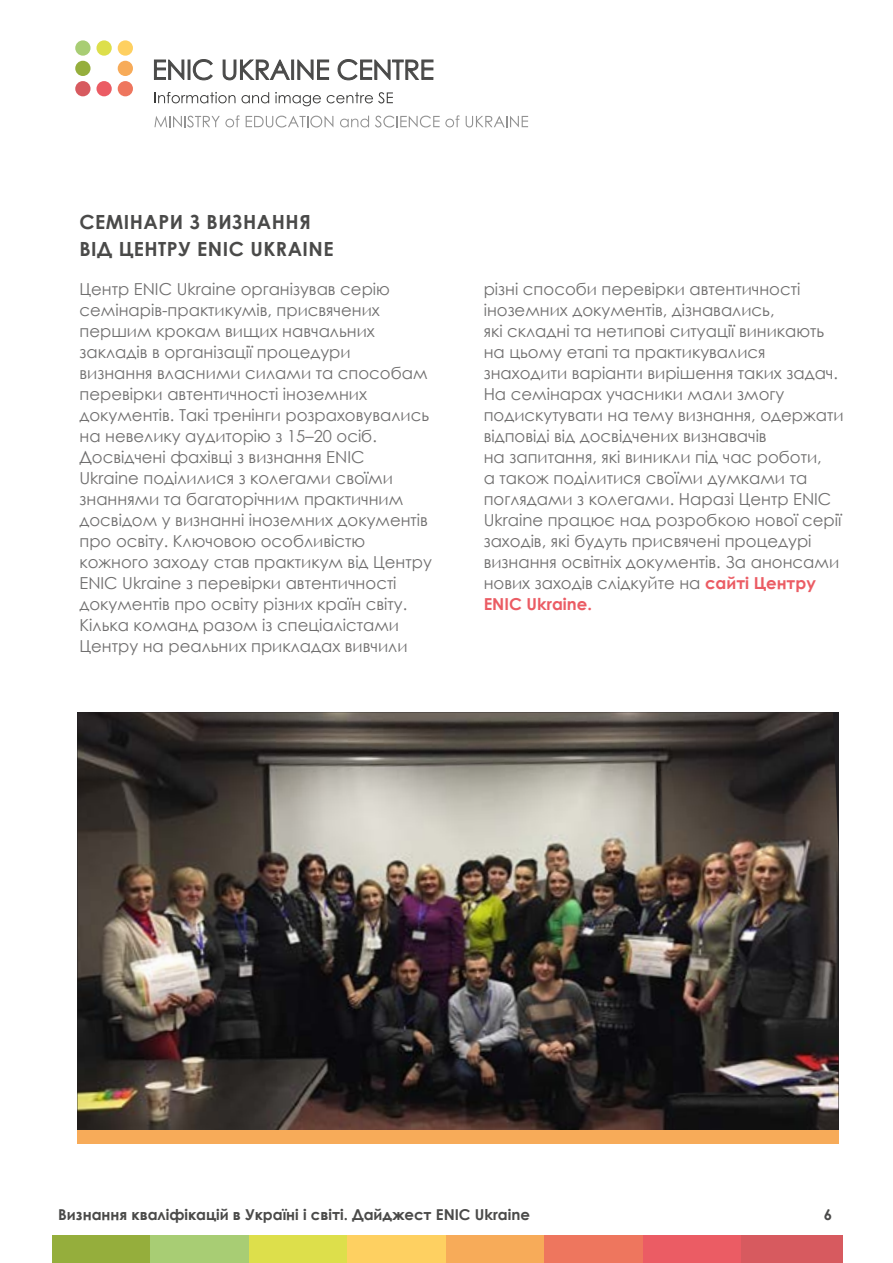
<style>
.page{position:relative;width:893px;height:1263px;background:#fff}
.page>*{position:absolute;margin:0;border:0;box-sizing:border-box;transform-origin:0 0}
.t1{font:700 19.5px/27px "Century Gothic";letter-spacing:.025em;color:#4a4a49}
.t2{font:16.5px/21px "Century Gothic";color:#706f6f}
.t3{font:700 15px "Century Gothic";color:#4a4a49}
.s1{font-weight:700;color:#eb5c64}
</style>
<div class="page">
<div style="left:75px;top:61px;width:16px;height:15px;background:#95ae3c;border-radius:50%"></div>
<div style="left:96px;top:81px;width:16px;height:15px;background:#eb5c64;border-radius:50%"></div>
<div style="left:75px;top:81px;width:16px;height:15px;background:#d75a5f;border-radius:50%"></div>
<div style="left:75px;top:40px;width:16px;height:16px;background:#a8cd74;border-radius:50%"></div>
<div style="left:118px;top:81px;width:15px;height:15px;background:#ee765e;border-radius:50%"></div>
<div style="left:118px;top:61px;width:15px;height:15px;background:#f7ab59;border-radius:50%"></div>
<div style="left:118px;top:40px;width:15px;height:16px;background:#fed061;border-radius:50%"></div>
<div style="left:96px;top:40px;width:16px;height:16px;background:#dddf4b;border-radius:50%"></div>
<svg style="left:155px;top:92px;width:80px;height:11px"></svg>
<svg style="left:241px;top:92px;width:28px;height:11px"></svg>
<svg style="left:275px;top:92px;width:46px;height:14px"></svg>
<svg style="left:327px;top:92px;width:66px;height:11px"></svg>
<svg style="left:154px;top:115px;width:86px;height:12px"></svg>
<svg style="left:246px;top:116px;width:87px;height:11px"></svg>
<svg style="left:340px;top:116px;width:29px;height:11px"></svg>
<svg style="left:375px;top:115px;width:85px;height:12px"></svg>
<svg style="left:466px;top:116px;width:62px;height:11px"></svg>
<svg style="left:154px;top:59px;width:31px;height:21px"></svg>
<hr style="left:188px;top:60px;width:2px;height:20px;background:#4a4a49">
<svg style="left:193px;top:59px;width:20px;height:22px"></svg>
<svg style="left:222px;top:59px;width:68px;height:22px"></svg>
<div style="left:291px;top:60px;width:3px;height:20px;background:#4a4a49;border:1px solid #4a4a49"></div>
<svg style="left:297px;top:59px;width:32px;height:21px"></svg>
<svg style="left:337px;top:59px;width:97px;height:22px"></svg>
<div style="left:52px;top:1235px;width:102px;height:28px;background:#95ae3c"></div>
<div style="left:150px;top:1235px;width:102px;height:28px;background:#a8cd74"></div>
<div style="left:249px;top:1235px;width:101px;height:28px;background:#dddf4b"></div>
<div style="left:347px;top:1235px;width:102px;height:28px;background:#fed061"></div>
<div style="left:446px;top:1235px;width:101px;height:28px;background:#f7ab59"></div>
<div style="left:544px;top:1235px;width:102px;height:28px;background:#ee765e"></div>
<div style="left:643px;top:1235px;width:101px;height:28px;background:#eb5c64"></div>
<div style="left:741px;top:1235px;width:102px;height:28px;background:#d75a5f"></div>
<img style="left:77px;top:712px;width:761px;height:419px">
<div style="left:77px;top:1131px;width:761px;height:13px;background:#f7ab59"></div>
<p class="t1" style="left:80px;top:208px;width:256px">СЕМІНАРИ З ВИЗНАННЯ<br>ВІД ЦЕНТРУ ENIC UKRAINE</p>
<p class="t2" style="left:80px;top:278px;width:354px">Центр ENIC Ukraine організував серію семінарів-практикумів, присвячених першим крокам вищих навчальних закладів в організації процедури<br>визнання власними силами та способам перевірки автентичності іноземних документів. Такі тренінги розраховувались на невелику аудиторію з 15–20 осіб.<br>Досвідчені фахівці з визнання ENIC<br>Ukraine поділилися з колегами своїми знаннями та багаторічним практичним досвідом у визнанні іноземних документів про освіту. Ключовою особливістю кожного заходу став практикум від Центру ENIC Ukraine з перевірки автентичності документів про освіту різних країн світу.<br>Кілька команд разом із спеціалістами Центру на реальних прикладах вивчили</p>
<p class="t2" style="left:484px;top:279px;width:361px">різні способи перевірки автентичності іноземних документів, дізнавались,<br>які складні та нетипові ситуації виникають на цьому етапі та практикувалися знаходити варіанти вирішення таких задач.<br>На семінарах учасники мали змогу подискутувати на тему визнання, одержати відповіді від досвідчених визнавачів<br>на запитання, які виникли під час роботи,<br>а також поділитися своїми думками та поглядами з колегами. Наразі Центр ENIC Ukraine працює над розробкою нової серії заходів, які будуть присвячені процедурі визнання освітніх документів. За анонсами нових заходів слідкуйте на <span class="s1">сайті Центру ENIC Ukraine.</span></p>
<p class="t3" style="left:58px;top:1203px;width:473px">Визнання кваліфікацій в Україні і світі. Дайджест ENIC Ukraine</p>
<p class="t3" style="left:824px;top:1203px;width:10px">6</p>
</div>
